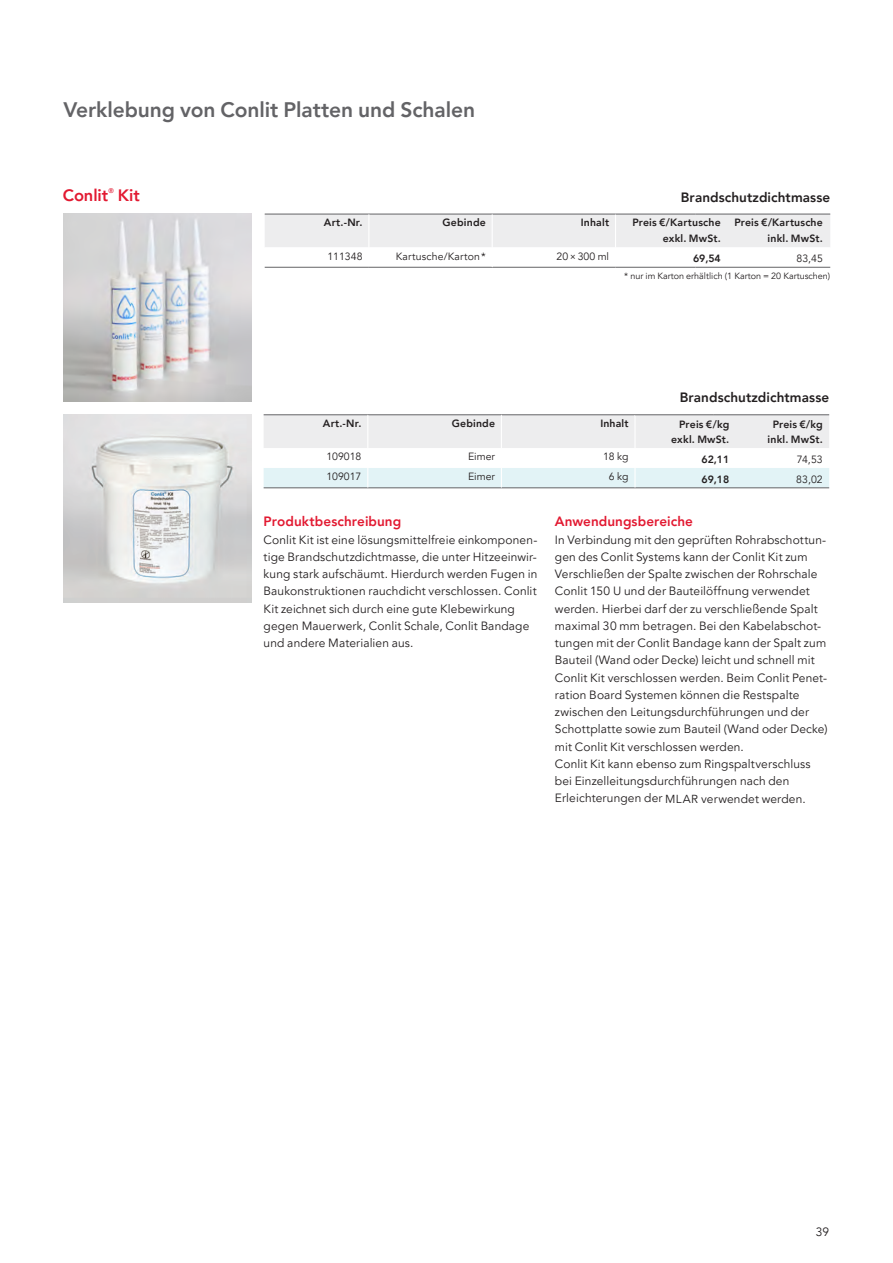
<style>
.page{position:relative;width:893px;height:1263px;background:#fff}
.page>*{position:absolute;margin:0;border:0;box-sizing:border-box;transform-origin:0 0}
.t1{font:800 21px "Avenir LT Pro";letter-spacing:-.005em;color:#636366}
.t2{font:800 16.5px "Avenir LT Pro";letter-spacing:-.005em;color:#e21931}
.t3{font:800 13.5px "Avenir LT Pro";letter-spacing:.005em;color:#231f20}
.t4{font:800 13.5px "Avenir LT Pro";letter-spacing:.005em;color:#e21931}
.t5{font:12px/17.2px "Avenir LT Pro";letter-spacing:.01em;color:#231f20}
.t6{font:800 10.5px/15.6px "Avenir LT Pro";letter-spacing:.015em;color:#231f20;text-align:right}
.t7{font:10.5px "Avenir LT Pro";color:#231f20}
.t8{font:9px "Avenir LT Pro";color:#231f20}
.t9{font:500 6.75px "Avenir LT Pro";color:#e21931}
.s1{font-size:11.7px}
</style>
<div class="page">
<img style="left:64px;top:214px;width:188px;height:188px">
<hr style="left:264px;top:414px;width:104px;height:1px;background:#636366">
<hr style="left:368px;top:414px;width:133px;height:1px;background:#636366">
<hr style="left:501px;top:414px;width:134px;height:1px;background:#636366">
<svg style="left:264px;top:415px;width:565px;height:73px"></svg>
<hr style="left:635px;top:414px;width:79px;height:1px;background:#636366">
<hr style="left:714px;top:414px;width:115px;height:1px;background:#636366">
<img style="left:64px;top:415px;width:188px;height:188px">
<hr style="left:265px;top:267px;width:104px;height:1px;background:#636366">
<hr style="left:369px;top:267px;width:123px;height:1px;background:#636366">
<hr style="left:492px;top:267px;width:123px;height:1px;background:#636366">
<hr style="left:615px;top:267px;width:80px;height:1px;background:#636366">
<hr style="left:695px;top:267px;width:135px;height:1px;background:#636366">
<svg style="left:265px;top:214px;width:565px;height:53px"></svg>
<h1 class="t1" style="left:63px;top:97px;width:413px">Verklebung von Conlit Platten und Schalen</h1>
<h2 class="t2" style="left:63px;top:185px;width:47px">Conlit</h2>
<p class="t9" style="left:109px;top:187px;width:7px">®</p>
<h2 class="t2" style="left:118px;top:185px;width:24px">Kit</h2>
<p class="t6" style="left:324px;top:215px;width:40px">Art.-Nr.</p>
<p class="t6" style="left:443px;top:215px;width:45px">Gebinde</p>
<p class="t6" style="left:581px;top:215px;width:30px">Inhalt</p>
<p class="t7" style="left:327px;top:250px;width:37px">111348</p>
<p class="t7" style="left:396px;top:250px;width:92px">Kartusche/Karton*</p>
<p class="t7" style="left:556px;top:250px;width:54px">20×300 ml</p>
<p class="t3" style="left:681px;top:189px;width:151px">Brandschutzdichtmasse</p>
<p class="t6" style="left:632px;top:215px;width:90px">Preis €/Kartusche exkl. MwSt.</p>
<p class="t6" style="left:734px;top:215px;width:90px">Preis €/Kartusche inkl. MwSt.</p>
<p class="t6" style="left:693px;top:250px;width:29px">69,54</p>
<p class="t7" style="left:796px;top:252px;width:28px">83,45</p>
<p class="t8" style="left:624px;top:270px;width:207px">* nur im Karton erhältlich (1 Karton = 20 Kartuschen)</p>
<p class="t3" style="left:680px;top:390px;width:151px">Brandschutzdichtmasse</p>
<p class="t6" style="left:323px;top:416px;width:40px">Art.-Nr.</p>
<p class="t6" style="left:452px;top:416px;width:45px">Gebinde</p>
<p class="t6" style="left:600px;top:416px;width:30px">Inhalt</p>
<p class="t7" style="left:326px;top:450px;width:37px">109018</p>
<p class="t7" style="left:468px;top:450px;width:29px">Eimer</p>
<p class="t7" style="left:603px;top:450px;width:27px">18 kg</p>
<p class="t7" style="left:326px;top:470px;width:37px">109017</p>
<p class="t7" style="left:468px;top:470px;width:29px">Eimer</p>
<p class="t7" style="left:609px;top:470px;width:21px">6 kg</p>
<p class="t6" style="left:671px;top:416px;width:60px">Preis €/kg exkl. MwSt.</p>
<p class="t6" style="left:768px;top:416px;width:57px;text-align:center">Preis €/kg inkl. MwSt.</p>
<p class="t6" style="left:702px;top:452px;width:29px">62,11</p>
<p class="t7" style="left:797px;top:453px;width:27px">74,53</p>
<p class="t6" style="left:702px;top:471px;width:29px">69,18</p>
<p class="t7" style="left:796px;top:473px;width:28px">83,02</p>
<p class="t4" style="left:264px;top:514px;width:139px">Produktbeschreibung</p>
<p class="t5" style="left:264px;top:531px;width:275px">Conlit Kit ist eine lösungsmittelfreie einkomponen&shy;tige Brandschutzdichtmasse, die unter Hitzeeinwir&shy;kung stark aufschäumt. Hierdurch werden Fugen in Baukonstruktionen rauchdicht verschlossen. Conlit Kit zeichnet sich durch eine gute Klebewirkung gegen Mauerwerk, Conlit Schale, Conlit Bandage und andere Materialien aus.</p>
<p class="t4" style="left:555px;top:514px;width:140px">Anwendungsbereiche</p>
<p class="t5" style="left:555px;top:531px;width:274px">In Verbindung mit den geprüften Rohrabschottun&shy;gen des Conlit Systems kann der Conlit Kit zum Verschließen der Spalte zwischen der Rohrschale Conlit 150 U und der Bauteilöffnung verwendet werden. Hierbei darf der zu verschließende Spalt maximal 30 mm betragen. Bei den Kabelabschot&shy;tungen mit der Conlit Bandage kann der Spalt zum Bauteil (Wand oder Decke) leicht und schnell mit Conlit Kit verschlossen werden. Beim Conlit Penet&shy;ration Board Systemen können die Restspalte zwischen den Leitungsdurchführungen und der Schottplatte sowie zum Bauteil (Wand oder Decke) mit Conlit Kit verschlossen werden.<br>Conlit Kit kann ebenso zum Ringspaltverschluss bei Einzelleitungsdurchführungen nach den Erleichterungen der <span class="s1">MLAR</span> verwendet werden.</p>
<p class="t5" style="left:816px;top:1223px;width:15px">39</p>
</div>
